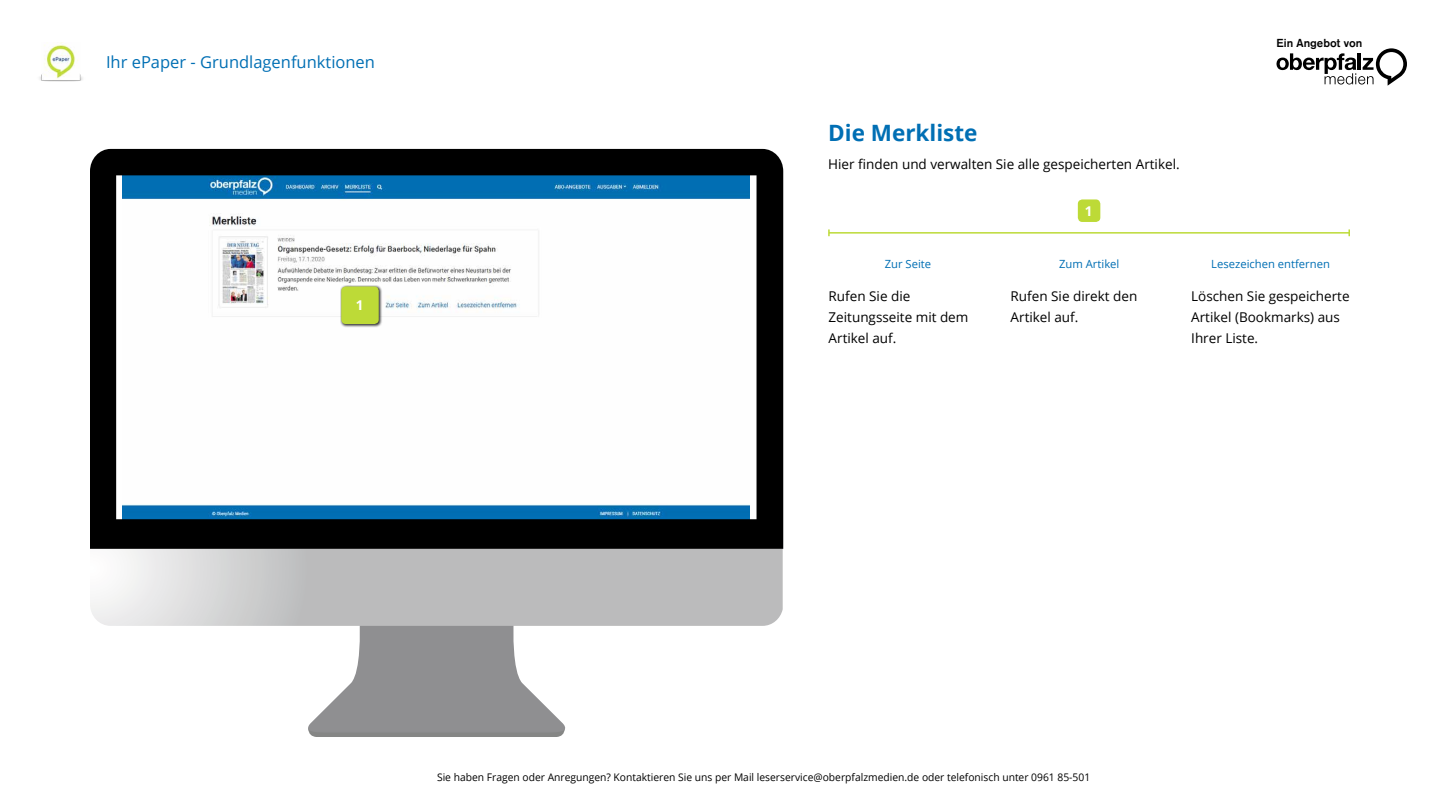
<style>
.page{position:relative;width:1440px;height:810px;background:#fff}
.page>*{position:absolute;margin:0;border:0;box-sizing:border-box;transform-origin:0 0}
.t1{font:700 22.5px "Open Sans";color:#016fb4}
.t2{font:16.5px "Open Sans";color:#016fb4}
.t3{font:13.5px/21px "Open Sans";color:#000}
.t4{font:700 13.5px "Open Sans";color:#fff}
.t5{font:600 12.15px "Ancona";color:#000}
.t6{font:11.25px "Open Sans";color:#016fb4}
.t7{font:10.5px "Open Sans";color:#000}
</style>
<div class="page">
<svg style="left:1277px;top:48px;width:130px;height:38px"></svg>
<img style="left:39px;top:42px;width:44px;height:40px">
<svg style="left:308px;top:626px;width:258px;height:111px"></svg>
<svg style="left:90px;top:549px;width:693px;height:77px;background:#c5c5c6"></svg>
<svg style="left:266px;top:149px;width:517px;height:400px"></svg>
<svg style="left:90px;top:149px;width:176px;height:400px"></svg>
<div style="left:340px;top:285px;width:42px;height:43px;background:#000;opacity:.8"></div>
<div style="left:341px;top:286px;width:38px;height:38px;background:#bdda37;border-radius:4px"></div>
<div style="left:1078px;top:199px;width:22px;height:23px;background:#bdda37;border-radius:4px"></div>
<hr style="left:829px;top:232px;width:520px;height:2px;background:#bdda37">
<svg style="left:828px;top:229px;width:2px;height:7px"></svg>
<svg style="left:1348px;top:229px;width:2px;height:7px"></svg>
<p class="t2" style="left:106px;top:51px;width:271px">Ihr ePaper - Grundlagenfunktionen</p>
<p class="t4" style="left:356px;top:296px;width:9px">1</p>
<h1 class="t1" style="left:828px;top:117px;width:151px">Die Merkliste</h1>
<p class="t3" style="left:828px;top:154px;width:353px">Hier finden und verwalten Sie alle gespeicherten Artikel.</p>
<p class="t4" style="left:1085px;top:201px;width:9px">1</p>
<p class="t5" style="left:1277px;top:36px;width:87px">Ein Angebot von</p>
<p class="t6" style="left:885px;top:256px;width:48px">Zur Seite</p>
<p class="t6" style="left:1059px;top:256px;width:62px">Zum Artikel</p>
<p class="t6" style="left:1211px;top:256px;width:120px">Lesezeichen entfernen</p>
<p class="t3" style="left:829px;top:285px;width:141px">Rufen Sie die<br>Zeitungsseite mit dem<br>Artikel auf.</p>
<p class="t3" style="left:1011px;top:285px;width:128px">Rufen Sie direkt den<br>Artikel auf.</p>
<p class="t3" style="left:1191px;top:285px;width:160px">Löschen Sie gespeicherte<br>Artikel (Bookmarks) aus<br>Ihrer Liste.</p>
<p class="t7" style="left:437px;top:770px;width:655px">Sie haben Fragen oder Anregungen? Kontaktieren Sie uns per Mail leserservice@oberpfalzmedien.de oder telefonisch unter 0961 85-501</p>
</div>
